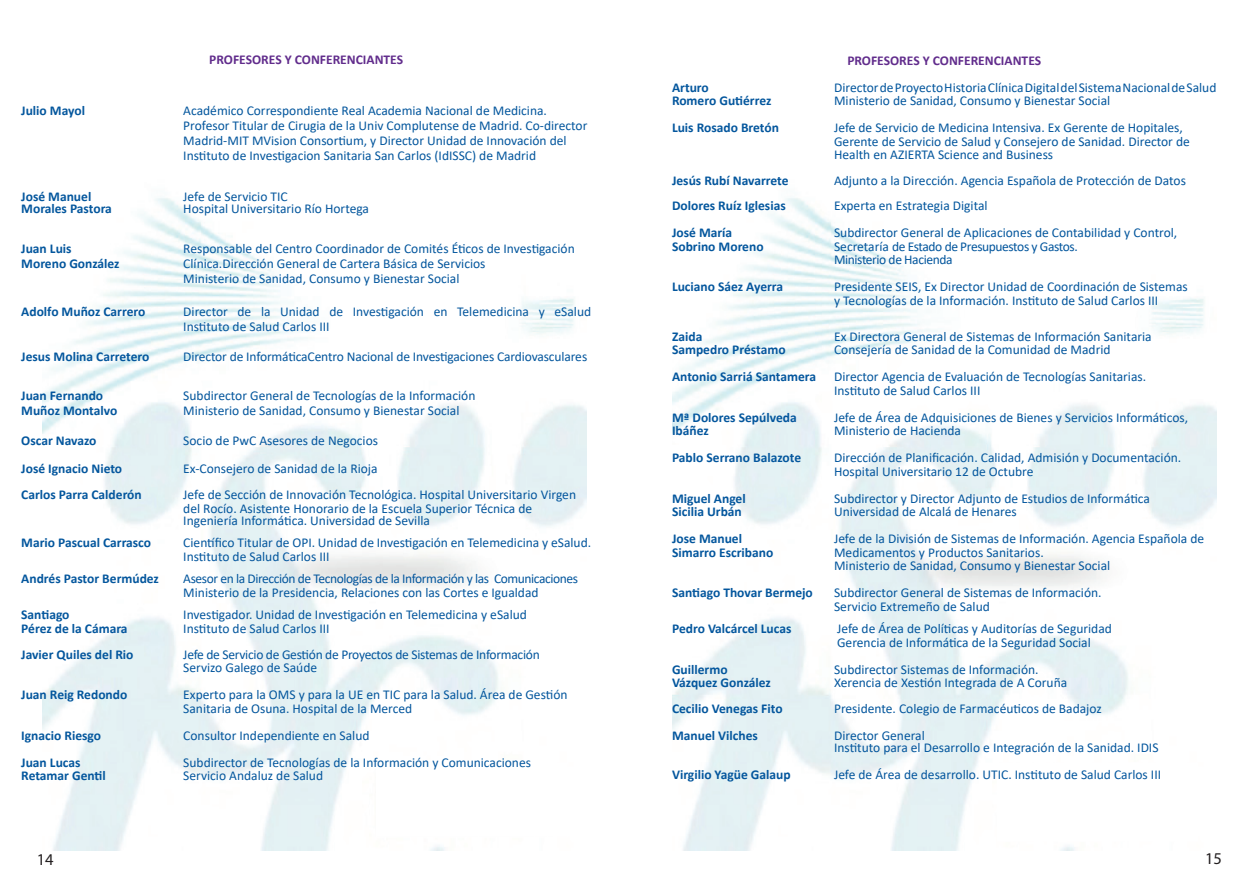
<style>
.page{position:relative;width:1259px;height:893px;background:#fff}
.page>*{position:absolute;margin:0;border:0;box-sizing:border-box;transform-origin:0 0}
.t1{font:16.5px "Myriad Pro";color:#231f20}
.t2{font:13.5px/13.5px "Calibri";color:#03569d}
.t3{font:700 13.5px "Calibri";color:#03569d}
.t4{font:13.5px/13.5px "Calibri";letter-spacing:-.03em;color:#03569d}
.t5{font:13.5px/13.5px "Calibri";letter-spacing:-.02em;color:#03569d}
.t6{font:700 13.5px "Calibri";color:#612c8c}
</style>
<div class="page">
<p class="t6" style="left:209px;top:50px;width:195px">PROFESORES Y CONFERENCIANTES</p>
<p class="t3" style="left:21px;top:101px;width:65px">Julio Mayol</p>
<p class="t2" style="left:183px;top:103px;width:406px;line-height:15px">Académico Correspondiente Real Academia Nacional de Medicina.<br>Profesor Titular de Cirugia de la Univ Complutense de Madrid. Co-director Madrid-MIT MVision Consortium, y Director Unidad de Innovación del Instituto de Investigacion Sanitaria San Carlos (IdISSC) de Madrid</p>
<p class="t3" style="left:21px;top:187px;width:72px">José Manuel</p>
<p class="t2" style="left:183px;top:189px;width:106px">Jefe de Servicio TIC</p>
<p class="t3" style="left:21px;top:199px;width:92px">Morales Pastora</p>
<p class="t2" style="left:183px;top:202px;width:187px">Hospital Universitario Río Hortega</p>
<p class="t3" style="left:21px;top:239px;width:52px">Juan Luis</p>
<p class="t2" style="left:183px;top:242px;width:393px">Responsable del Centro Coordinador de Comités Éticos de Investigación</p>
<p class="t3" style="left:21px;top:254px;width:100px">Moreno González</p>
<p class="t2" style="left:183px;top:256px;width:304px;line-height:15px">Clínica.Dirección General de Cartera Básica de Servicios<br>Ministerio de Sanidad, Consumo y Bienestar Social</p>
<p class="t3" style="left:21px;top:302px;width:126px">Adolfo Muñoz Carrero</p>
<p class="t2" style="left:183px;top:304px;width:409px;line-height:15px">Director de la Unidad de Investigación en Telemedicina y eSalud<br>Instituto de Salud Carlos III</p>
<p class="t3" style="left:21px;top:347px;width:130px">Jesus Molina Carretero</p>
<p class="t2" style="left:183px;top:350px;width:405px">Director de InformáticaCentro Nacional de Investigaciones Cardiovasculares</p>
<p class="t3" style="left:21px;top:386px;width:83px">Juan Fernando</p>
<p class="t2" style="left:183px;top:389px;width:294px">Subdirector General de Tecnologías de la Información</p>
<p class="t3" style="left:21px;top:401px;width:98px">Muñoz Montalvo</p>
<p class="t2" style="left:183px;top:404px;width:278px">Ministerio de Sanidad, Consumo y Bienestar Social</p>
<p class="t3" style="left:21px;top:431px;width:77px">Oscar Navazo</p>
<p class="t2" style="left:183px;top:434px;width:196px">Socio de PwC Asesores de Negocios</p>
<p class="t3" style="left:21px;top:459px;width:102px">José Ignacio Nieto</p>
<p class="t2" style="left:183px;top:461px;width:196px">Ex-Consejero de Sanidad de la Rioja</p>
<p class="t3" style="left:21px;top:485px;width:122px">Carlos Parra Calderón</p>
<p class="t2" style="left:183px;top:488px;width:394px">Jefe de Sección de Innovación Tecnológica. Hospital Universitario Virgen del Rocío. Asistente Honorario de la Escuela Superior Técnica de</p>
<p class="t2" style="left:183px;top:513px;width:248px">Ingeniería Informática. Universidad de Sevilla</p>
<p class="t3" style="left:21px;top:533px;width:131px">Mario Pascual Carrasco</p>
<p class="t2" style="left:183px;top:536px;width:409px">Científico Titular de OPI. Unidad de Investigación en Telemedicina y eSalud.<br>Instituto de Salud Carlos III</p>
<p class="t3" style="left:21px;top:569px;width:139px">Andrés Pastor Bermúdez</p>
<p class="t4" style="left:183px;top:572px;width:396px">Asesor en la Dirección de Tecnologías de la Información y las Comunicaciones<br>Ministerio de la Presidencia, Relaciones con las Cortes e Igualdad</p>
<p class="t3" style="left:21px;top:605px;width:50px">Santiago</p>
<p class="t2" style="left:183px;top:608px;width:345px">Investigador. Unidad de Investigación en Telemedicina y eSalud</p>
<p class="t3" style="left:21px;top:619px;width:108px">Pérez de la Cámara</p>
<p class="t2" style="left:183px;top:621px;width:148px">Instituto de Salud Carlos III</p>
<p class="t3" style="left:21px;top:645px;width:114px">Javier Quiles del Rio</p>
<p class="t5" style="left:183px;top:647px;width:358px">Jefe de Servicio de Gestión de Proyectos de Sistemas de Información<br>Servizo Galego de Saúde</p>
<p class="t3" style="left:21px;top:685px;width:108px">Juan Reig Redondo</p>
<p class="t2" style="left:183px;top:688px;width:386px">Experto para la OMS y para la UE en TIC para la Salud. Área de Gestión<br>Sanitaria de Osuna. Hospital de la Merced</p>
<p class="t3" style="left:21px;top:726px;width:81px">Ignacio Riesgo</p>
<p class="t2" style="left:183px;top:728px;width:188px">Consultor Independiente en Salud</p>
<p class="t3" style="left:21px;top:753px;width:61px">Juan Lucas</p>
<p class="t2" style="left:183px;top:755px;width:349px">Subdirector de Tecnologías de la Información y Comunicaciones</p>
<p class="t3" style="left:21px;top:766px;width:86px">Retamar Gentil</p>
<p class="t2" style="left:183px;top:769px;width:141px">Servicio Andaluz de Salud</p>
<p class="t6" style="left:847px;top:51px;width:195px">PROFESORES Y CONFERENCIANTES</p>
<p class="t3" style="left:672px;top:78px;width:38px">Arturo</p>
<p class="t2" style="left:834px;top:80px;width:384px">Director de Proyecto Historia Clínica Digital del Sistema Nacional de Salud</p>
<p class="t3" style="left:672px;top:91px;width:101px">Romero Gutiérrez</p>
<p class="t2" style="left:834px;top:94px;width:278px">Ministerio de Sanidad, Consumo y Bienestar Social</p>
<p class="t3" style="left:672px;top:118px;width:108px">Luis Rosado Bretón</p>
<p class="t2" style="left:834px;top:121px;width:357px">Jefe de Servicio de Medicina Intensiva. Ex Gerente de Hopitales,<br>Gerente de Servicio de Salud y Consejero de Sanidad. Director de<br>Health en AZIERTA Science and Business</p>
<p class="t3" style="left:672px;top:171px;width:118px">Jesús Rubí Navarrete</p>
<p class="t2" style="left:834px;top:173px;width:353px">Adjunto a la Dirección. Agencia Española de Protección de Datos</p>
<p class="t3" style="left:672px;top:196px;width:115px">Dolores Ruíz Iglesias</p>
<p class="t2" style="left:834px;top:199px;width:155px">Experta en Estrategia Digital</p>
<p class="t3" style="left:672px;top:223px;width:62px">José María</p>
<p class="t2" style="left:834px;top:226px;width:345px">Subdirector General de Aplicaciones de Contabilidad y Control,</p>
<p class="t3" style="left:672px;top:237px;width:93px">Sobrino Moreno</p>
<p class="t4" style="left:834px;top:239px;width:245px">Secretaría de Estado de Presupuestos y Gastos.<br>Ministerio de Hacienda</p>
<p class="t3" style="left:672px;top:277px;width:113px">Luciano Sáez Ayerra</p>
<p class="t2" style="left:834px;top:280px;width:355px">Presidente SEIS, Ex Director Unidad de Coordinación de Sistemas y Tecnologías de la Información. Instituto de Salud Carlos III</p>
<p class="t3" style="left:672px;top:327px;width:32px">Zaida</p>
<p class="t2" style="left:834px;top:329px;width:319px">Ex Directora General de Sistemas de Información Sanitaria</p>
<p class="t3" style="left:672px;top:340px;width:115px">Sampedro Préstamo</p>
<p class="t2" style="left:834px;top:343px;width:278px">Consejería de Sanidad de la Comunidad de Madrid</p>
<p class="t3" style="left:672px;top:367px;width:145px">Antonio Sarriá Santamera</p>
<p class="t2" style="left:834px;top:370px;width:314px">Director Agencia de Evaluación de Tecnologías Sanitarias.<br>Instituto de Salud Carlos III</p>
<p class="t3" style="left:672px;top:408px;width:126px">Mª Dolores Sepúlveda</p>
<p class="t2" style="left:834px;top:410px;width:356px">Jefe de Área de Adquisiciones de Bienes y Servicios Informáticos,</p>
<p class="t3" style="left:672px;top:421px;width:38px">Ibáñez</p>
<p class="t2" style="left:834px;top:424px;width:128px">Ministerio de Hacienda</p>
<p class="t3" style="left:672px;top:448px;width:131px">Pablo Serrano Balazote</p>
<p class="t2" style="left:834px;top:451px;width:349px">Dirección de Planificación. Calidad, Admisión y Documentación.<br>Hospital Universitario 12 de Octubre</p>
<p class="t3" style="left:672px;top:489px;width:75px">Miguel Angel</p>
<p class="t2" style="left:834px;top:491px;width:317px">Subdirector y Director Adjunto de Estudios de Informática</p>
<p class="t3" style="left:672px;top:502px;width:71px">Sicilia Urbán</p>
<p class="t2" style="left:834px;top:505px;width:184px">Universidad de Alcalá de Henares</p>
<p class="t3" style="left:672px;top:529px;width:72px">Jose Manuel</p>
<p class="t2" style="left:834px;top:532px;width:372px">Jefe de la División de Sistemas de Información. Agencia Española de</p>
<p class="t3" style="left:672px;top:543px;width:103px">Simarro Escribano</p>
<p class="t2" style="left:834px;top:545px;width:278px">Medicamentos y Productos Sanitarios.<br>Ministerio de Sanidad, Consumo y Bienestar Social</p>
<p class="t3" style="left:672px;top:583px;width:142px">Santiago Thovar Bermejo</p>
<p class="t2" style="left:834px;top:586px;width:269px">Subdirector General de Sistemas de Información.<br>Servicio Extremeño de Salud</p>
<p class="t3" style="left:672px;top:619px;width:121px">Pedro Valcárcel Lucas</p>
<p class="t2" style="left:837px;top:622px;width:276px">Jefe de Área de Políticas y Auditorías de Seguridad<br>Gerencia de Informática de la Seguridad Social</p>
<p class="t3" style="left:672px;top:660px;width:57px">Guillermo</p>
<p class="t2" style="left:834px;top:662px;width:206px">Subdirector Sistemas de Información.</p>
<p class="t3" style="left:672px;top:673px;width:100px">Vázquez González</p>
<p class="t2" style="left:834px;top:676px;width:235px">Xerencia de Xestión Integrada de A Coruña</p>
<p class="t3" style="left:672px;top:699px;width:112px">Cecilio Venegas Fito</p>
<p class="t2" style="left:834px;top:702px;width:269px">Presidente. Colegio de Farmacéuticos de Badajoz</p>
<p class="t3" style="left:672px;top:726px;width:87px">Manuel Vilches</p>
<p class="t2" style="left:834px;top:728px;width:326px;line-height:12.8px">Director General<br>Instituto para el Desarrollo e Integración de la Sanidad. IDIS</p>
<p class="t3" style="left:672px;top:765px;width:120px">Virgilio Yagüe Galaup</p>
<p class="t2" style="left:834px;top:768px;width:328px">Jefe de Área de desarrollo. UTIC. Instituto de Salud Carlos III</p>
<p class="t1" style="left:37px;top:849px;width:18px">14</p>
<p class="t1" style="left:1205px;top:848px;width:18px">15</p>
</div>
